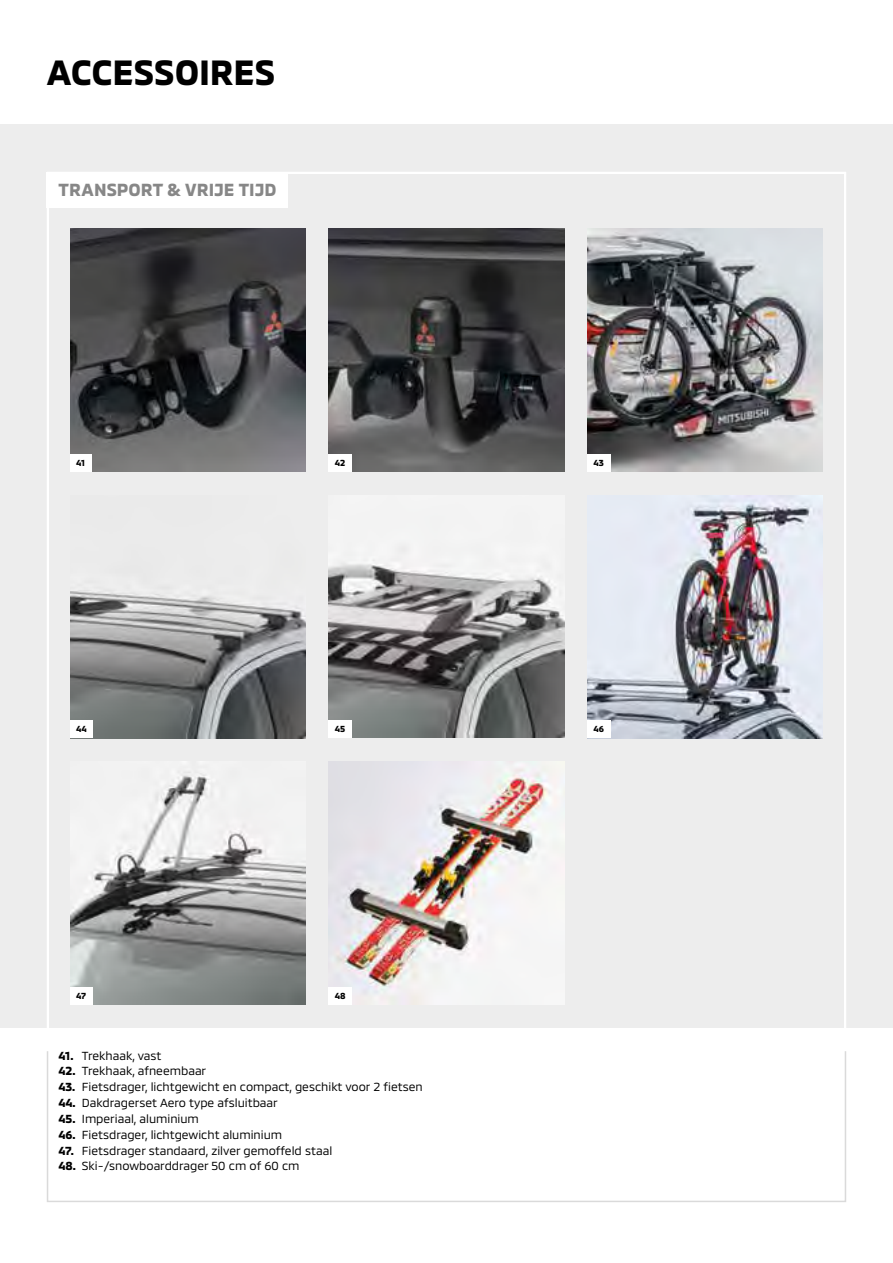
<style>
.page{position:relative;width:893px;height:1263px;background:#fff}
.page>*{position:absolute;margin:0;border:0;box-sizing:border-box;transform-origin:0 0}
.t1{font:700 36px "MMC";letter-spacing:-.005em;color:#000}
.t2{font:700 18px "MMC";color:#878787}
.t3{font:12px "MMC";color:#000}
.t4{font:700 9px "MMC";letter-spacing:.03em;color:#000}
.s1{font-weight:700}
</style>
<div class="page">
<div style="left:0;top:124px;width:893px;height:904px;background:#ededed"></div>
<div style="left:47px;top:1050px;width:799px;height:152px;border:2px solid #dadada"></div>
<div style="left:47px;top:172px;width:241px;height:35px;background:#fff"></div>
<img style="left:70px;top:761px;width:235px;height:243px">
<img style="left:329px;top:229px;width:235px;height:243px">
<img style="left:587px;top:229px;width:236px;height:243px">
<img style="left:70px;top:591px;width:235px;height:147px">
<img style="left:329px;top:761px;width:235px;height:243px">
<img style="left:587px;top:495px;width:236px;height:243px">
<img style="left:329px;top:555px;width:235px;height:183px">
<img style="left:70px;top:229px;width:235px;height:243px">
<div style="left:70px;top:986px;width:23px;height:18px;background:#fff"></div>
<div style="left:329px;top:986px;width:23px;height:18px;background:#fff"></div>
<div style="left:70px;top:720px;width:23px;height:18px;background:#fff"></div>
<div style="left:329px;top:720px;width:23px;height:18px;background:#fff"></div>
<div style="left:587px;top:454px;width:24px;height:18px;background:#fff"></div>
<div style="left:587px;top:720px;width:24px;height:18px;background:#fff"></div>
<div style="left:70px;top:454px;width:21px;height:18px;background:#fff"></div>
<div style="left:329px;top:454px;width:23px;height:18px;background:#fff"></div>
<h1 class="t1" style="left:47px;top:44px;width:230px">ACCESSOIRES</h1>
<h2 class="t2" style="left:58px;top:175px;width:220px">TRANSPORT &amp; VRIJE TIJD</h2>
<p class="t4" style="left:76px;top:456px;width:11px">41</p>
<p class="t4" style="left:335px;top:456px;width:12px">42</p>
<p class="t4" style="left:76px;top:722px;width:12px">44</p>
<p class="t4" style="left:335px;top:722px;width:12px">45</p>
<p class="t4" style="left:76px;top:988px;width:12px">47</p>
<p class="t4" style="left:335px;top:988px;width:13px">48</p>
<p class="t3" style="left:58px;top:1045px;width:105px"><span class="s1">41.</span> Trekhaak, vast</p>
<p class="t3" style="left:58px;top:1061px;width:149px"><span class="s1">42.</span> Trekhaak, afneembaar</p>
<p class="t3" style="left:58px;top:1077px;width:366px"><span class="s1">43.</span> Fietsdrager, lichtgewicht en compact, geschikt voor 2 fietsen</p>
<p class="t3" style="left:58px;top:1093px;width:221px"><span class="s1">44.</span> Dakdragerset Aero type afsluitbaar</p>
<p class="t3" style="left:58px;top:1109px;width:142px"><span class="s1">45.</span> Imperiaal, aluminium</p>
<p class="t3" style="left:58px;top:1125px;width:225px"><span class="s1">46.</span> Fietsdrager, lichtgewicht aluminium</p>
<p class="t3" style="left:58px;top:1141px;width:275px"><span class="s1">47.</span> Fietsdrager standaard, zilver gemoffeld staal</p>
<p class="t3" style="left:58px;top:1156px;width:243px"><span class="s1">48.</span> Ski-/snowboarddrager 50 cm of 60 cm</p>
<p class="t4" style="left:593px;top:456px;width:12px">43</p>
<p class="t4" style="left:593px;top:722px;width:12px">46</p>
</div>
